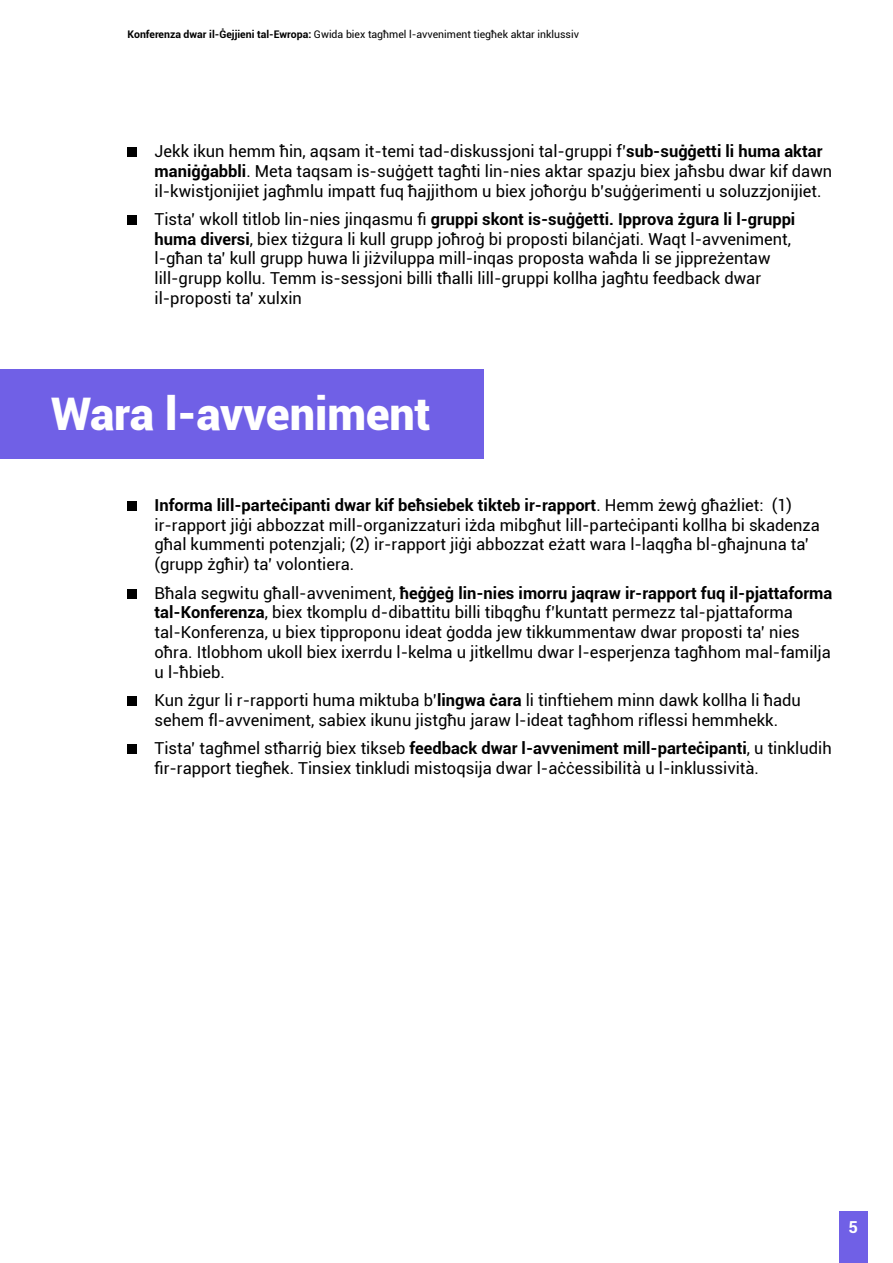
<style>
.page{position:relative;width:893px;height:1263px;background:#fff}
.page>*{position:absolute;margin:0;border:0;box-sizing:border-box;transform-origin:0 0}
.t1{font:900 45px "Roboto";color:#fff}
.t2{font:16.5px/19.8px "Roboto";color:#000}
.t3{font:700 16.5px "Roboto";color:#fff}
.t4{font:10.5px "Roboto";color:#000}
.s1{font-weight:700}
</style>
<div class="page">
<div style="left:128px;top:147px;width:9px;height:10px;background:#000"></div>
<div style="left:128px;top:215px;width:9px;height:10px;background:#000"></div>
<div style="left:128px;top:501px;width:9px;height:10px;background:#000"></div>
<div style="left:128px;top:589px;width:9px;height:10px;background:#000"></div>
<div style="left:128px;top:696px;width:9px;height:10px;background:#000"></div>
<div style="left:128px;top:744px;width:9px;height:10px;background:#000"></div>
<div style="left:839px;top:1212px;width:28px;height:51px;background:#7060e6"></div>
<div style="left:0;top:369px;width:483px;height:89px;background:#7060e6"></div>
<p class="t4" style="left:128px;top:27px;width:453px"><span class="s1">Konferenza dwar il-Ġejjieni tal-Ewropa:</span> Gwida biex tagħmel l-avveniment tiegħek aktar inklussiv</p>
<p class="t2" style="left:155px;top:141px;width:679px">Jekk ikun hemm ħin, aqsam it-temi tad-diskussjoni tal-gruppi f’<span class="s1">sub-suġġetti li huma aktar maniġġabbli</span>. Meta taqsam is-suġġett tagħti lin-nies aktar spazju biex jaħsbu dwar kif dawn il-kwistjonijiet jagħmlu impatt fuq ħajjithom u biex joħorġu b’suġġerimenti u soluzzjonijiet.</p>
<p class="t2" style="left:155px;top:208px;width:642px">Tista’ wkoll titlob lin-nies jinqasmu fi <span class="s1">gruppi skont is-suġġetti. Ipprova żgura li l-gruppi huma diversi</span>, biex tiżgura li kull grupp joħroġ bi proposti bilanċjati. Waqt l-avveniment, l-għan ta’ kull grupp huwa li jiżviluppa mill-inqas proposta waħda li se jippreżentaw lill-grupp kollu. Temm is-sessjoni billi tħalli lill-gruppi kollha jagħtu feedback dwar il-proposti ta’ xulxin</p>
<p class="t1" style="left:51px;top:382px;width:381px">Wara l-avveniment</p>
<p class="t2" style="left:155px;top:494px;width:667px"><span class="s1">Informa lill-parteċipanti dwar kif beħsiebek tikteb ir-rapport</span>. Hemm żewġ għażliet: (1) ir-rapport jiġi abbozzat mill-organizzaturi iżda mibgħut lill-parteċipanti kollha bi skadenza għal kummenti potenzjali; (2) ir-rapport jiġi abbozzat eżatt wara l-laqgħa bl-għajnuna ta’ (grupp żgħir) ta’ volontiera.</p>
<p class="t2" style="left:155px;top:582px;width:679px">Bħala segwitu għall-avveniment, <span class="s1">ħeġġeġ lin-nies imorru jaqraw ir-rapport fuq il-pjattaforma tal-Konferenza</span>, biex tkomplu d-dibattitu billi tibqgħu f’kuntatt permezz tal-pjattaforma tal-Konferenza, u biex tipproponu ideat ġodda jew tikkummentaw dwar proposti ta’ nies oħra. Itlobhom ukoll biex ixerrdu l-kelma u jitkellmu dwar l-esperjenza tagħhom mal-familja u l-ħbieb.</p>
<p class="t2" style="left:155px;top:690px;width:648px">Kun żgur li r-rapporti huma miktuba b’<span class="s1">lingwa ċara</span> li tinftiehem minn dawk kollha li ħadu sehem fl-avveniment, sabiex ikunu jistgħu jaraw l-ideat tagħhom riflessi hemmhekk.</p>
<p class="t2" style="left:155px;top:738px;width:679px">Tista’ tagħmel stħarriġ biex tikseb <span class="s1">feedback dwar l-avveniment mill-parteċipanti</span>, u tinkludih fir-rapport tiegħek. Tinsiex tinkludi mistoqsija dwar l-aċċessibilità u l-inklussività.</p>
<p class="t3" style="left:848px;top:1215px;width:11px">5</p>
</div>
